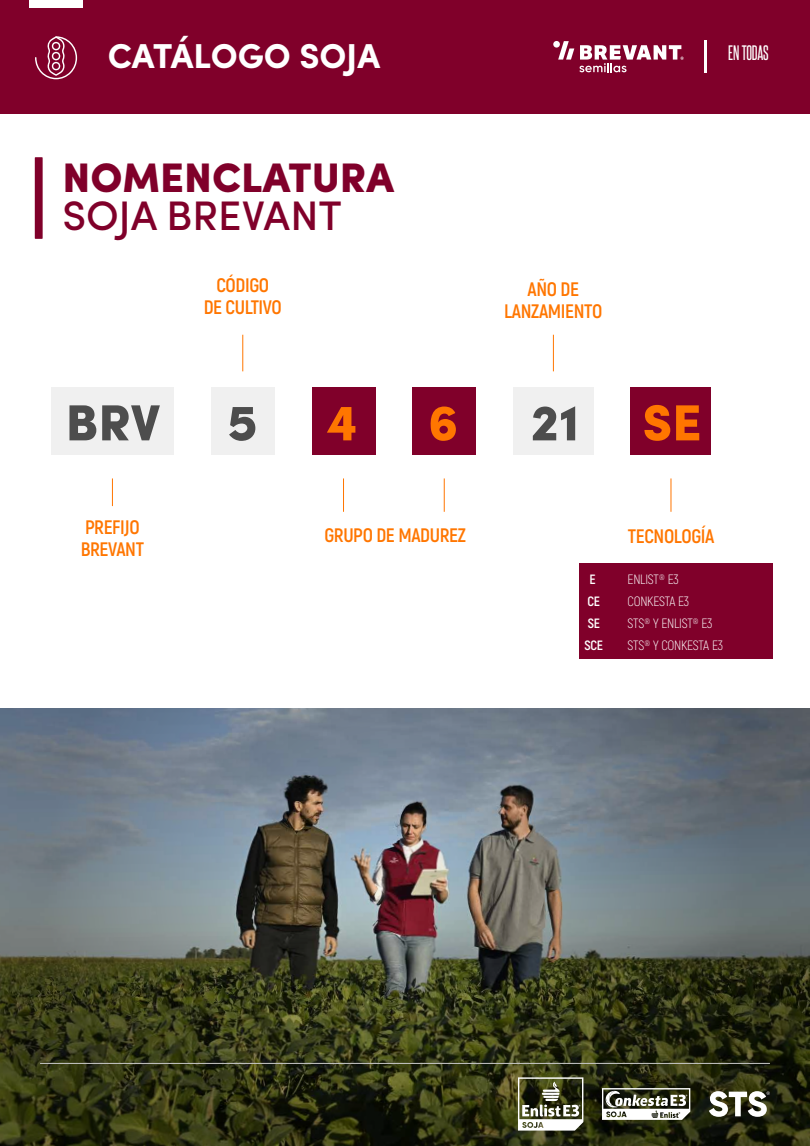
<style>
.page{position:relative;width:810px;height:1146px;background:#fff}
.page>*{position:absolute;margin:0;border:0;box-sizing:border-box;transform-origin:0 0}
.t1{font:900 50.78px "Sofia Pro";color:#4d4d4d}
.t2{font:900 50.78px "Sofia Pro";color:#ff7600}
.t3{font:900 41.33px "Sofia Pro";color:#80002a}
.t4{font:500 41.33px "Sofia Pro";color:#80002a}
.t5{font:700 34.65px "Sofia Pro";color:#fff}
.t6{font:700 19.5px/21.7px "Akrobat";letter-spacing:-.02em;color:#ff7600;text-align:center}
.t7{font:17.77px "Steelfish Rg";letter-spacing:-.015em;color:#fff}
.t8{font:300 13.5px/21.7px "Akrobat";letter-spacing:-.02em;color:#fff}
.t9{font:700 13.5px/21.7px "Akrobat";letter-spacing:-.02em;color:#fff;text-align:center}
.s1{color:#ff7600}
</style>
<div class="page">
<img style="left:0;top:708px;width:810px;height:437px">
<hr style="left:40px;top:1062px;width:730px;height:1px;background:#cacaca">
<div style="left:35px;top:157px;width:8px;height:82px;background:#80002a"></div>
<div style="left:51px;top:387px;width:123px;height:67px;background:#f0f0f0"></div>
<div style="left:211px;top:387px;width:63px;height:67px;background:#f0f0f0"></div>
<div style="left:312px;top:387px;width:63px;height:67px;background:#80002a"></div>
<div style="left:413px;top:387px;width:63px;height:67px;background:#80002a"></div>
<div style="left:513px;top:387px;width:80px;height:67px;background:#f0f0f0"></div>
<div style="left:631px;top:387px;width:80px;height:67px;background:#80002a"></div>
<svg style="left:112px;top:478px;width:1px;height:28px"></svg>
<hr style="left:242px;top:334px;width:1px;height:37px;background:#ff7600">
<hr style="left:553px;top:334px;width:1px;height:37px;background:#ff7600">
<hr style="left:343px;top:478px;width:1px;height:33px;background:#ff7600">
<hr style="left:671px;top:478px;width:1px;height:33px;background:#ff7600">
<hr style="left:444px;top:478px;width:1px;height:33px;background:#ff7600">
<div style="left:579px;top:563px;width:193px;height:96px;background:#80002a"></div>
<svg style="left:518px;top:1077px;width:65px;height:53px"></svg>
<svg style="left:602px;top:1087px;width:88px;height:32px"></svg>
<svg style="left:709px;top:1090px;width:61px;height:26px"></svg>
<div style="left:0;top:0;width:810px;height:114px;background:#80002a"></div>
<div style="left:553px;top:41px;width:7px;height:7px;background:#fff;border-radius:50%"></div>
<svg style="left:558px;top:41px;width:126px;height:31px"></svg>
<hr style="left:704px;top:40px;width:2px;height:33px;background:#fff">
<div style="left:29px;top:0;width:54px;height:8px;background:#fff"></div>
<svg style="left:35px;top:36px;width:42px;height:43px"></svg>
<h3 class="t5" style="left:108px;top:30px;width:274px">CATÁLOGO SOJA</h3>
<p class="t7" style="left:728px;top:40px;width:42px">EN TODAS</p>
<h2 class="t3" style="left:62px;top:144px;width:333px">NOMENCLATURA</h2>
<h2 class="t4" style="left:62px;top:185px;width:281px">SOJA BREVANT</h2>
<p class="t6" style="left:204px;top:274px;width:80px">CÓDIGO<br>DE CULTIVO</p>
<p class="t6" style="left:504px;top:278px;width:100px">AÑO DE<br>LANZAMIENTO</p>
<h1 class="t1" style="left:66px;top:382px;width:96px">BRV</h1>
<h1 class="t1" style="left:227px;top:382px;width:32px">5</h1>
<h1 class="t2" style="left:326px;top:382px;width:33px">4</h1>
<h1 class="t2" style="left:428px;top:382px;width:32px">6</h1>
<h1 class="t1" style="left:530px;top:382px;width:173px">21 <span class="s1">SE</span></h1>
<p class="t6" style="left:81px;top:516px;width:65px;text-align:left">PREFIJO<br>BREVANT</p>
<p class="t6" style="left:325px;top:524px;width:143px">GRUPO DE MADUREZ</p>
<p class="t6" style="left:628px;top:525px;width:88px">TECNOLOGÍA</p>
<p class="t9" style="left:585px;top:568px;width:20px">E<br>CE<br>SE<br>SCE</p>
<p class="t8" style="left:628px;top:568px;width:97px">ENLIST® E3<br>CONKESTA E3<br>STS® Y ENLIST® E3<br>STS® Y CONKESTA E3</p>
</div>
